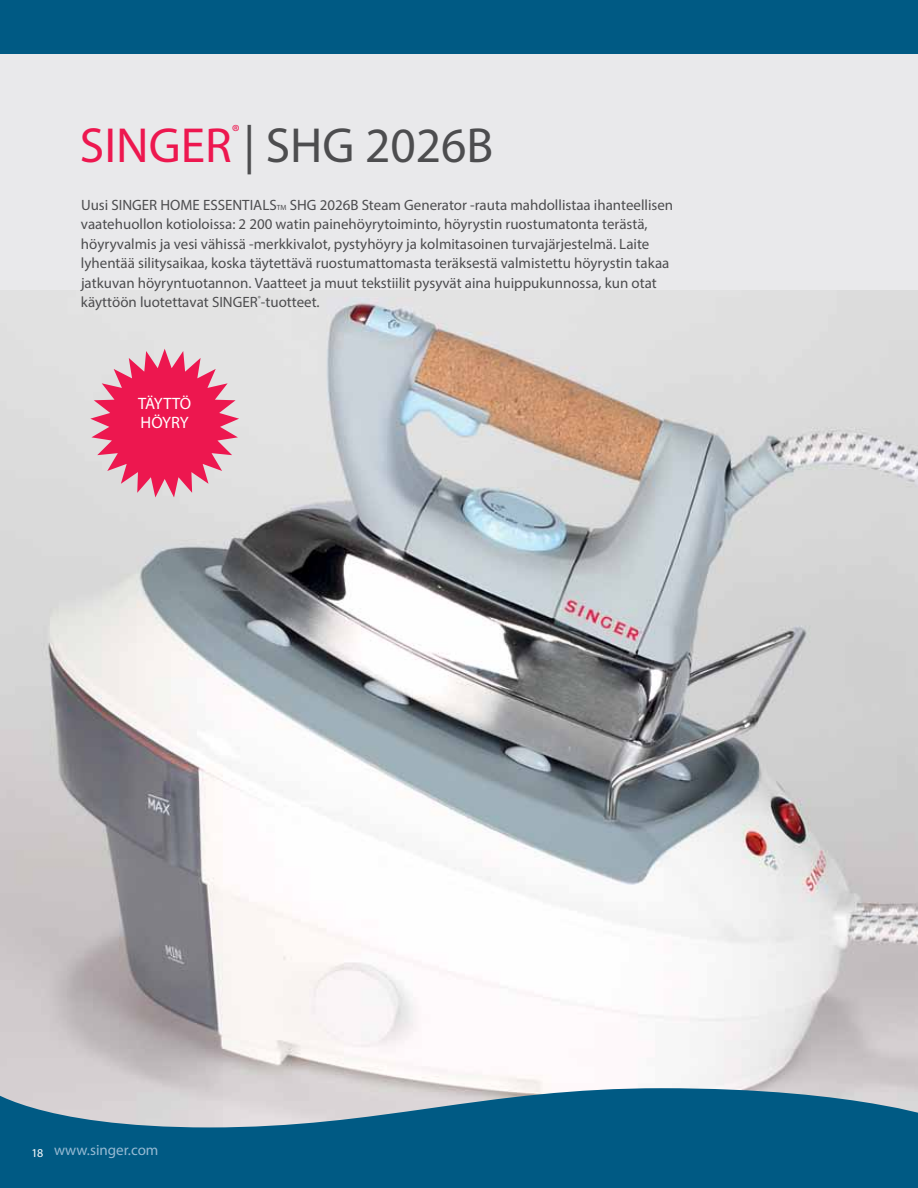
<style>
.page{position:relative;width:918px;height:1188px;background:#fff}
.page>*{position:absolute;margin:0;border:0;box-sizing:border-box;transform-origin:0 0}
.t1{font:49.5px "Myriad Pro";color:#4d4d4f}
.t2{font:19.2px "Myriad Pro";color:#ed174f}
.t3{font:16.5px/19.4px "Myriad Pro";letter-spacing:-.01em;color:#fff}
.t4{font:15px/19.5px "Myriad Pro";color:#4d4d4f}
.t5{font:15px "Myriad Pro";color:#96bad3}
.s1{color:#ed174f}
.s2{font-size:7.5px}
</style>
<div class="page">
<img style="left:0;top:289px;width:918px;height:799px">
<div style="left:0;top:0;width:918px;height:289px;background:#e9e9eb"></div>
<div style="left:0;top:0;width:918px;height:53px;background:#005a84"></div>
<svg style="left:0;top:1088px;width:918px;height:100px;background:#287193"></svg>
<svg style="left:90px;top:349px;width:149px;height:148px;background:#e7698a"></svg>
<p class="t2" style="left:232px;top:120px;width:10px">®</p>
<h1 class="t1" style="left:80px;top:115px;width:415px"><span class="s1">SINGER</span> | SHG 2026B</h1>
<p class="t4" style="left:81px;top:195px;width:594px">Uusi SINGER HOME ESSENTIALS<span class="s2">TM</span> SHG 2026B Steam Generator -rauta mahdollistaa ihanteellisen vaatehuollon kotioloissa: 2 200 watin painehöyrytoiminto, höyrystin ruostumatonta terästä, höyryvalmis ja vesi vähissä -merkkivalot, pystyhöyry ja kolmitasoinen turvajärjestelmä. Laite lyhentää silitysaikaa, koska täytettävä ruostumattomasta teräksestä valmistettu höyrystin takaa jatkuvan höyryntuotannon. Vaatteet ja muut tekstiilit pysyvät aina huippukunnossa, kun otat käyttöön luotettavat SINGER<sup>®</sup>-tuotteet.</p>
<p class="t3" style="left:138px;top:393px;width:55px">TÄYTTÖ<br>HÖYRY</p>
<p class="t5" style="left:32px;top:1141px;width:128px"><sub>18</sub> www.singer.com</p>
</div>
